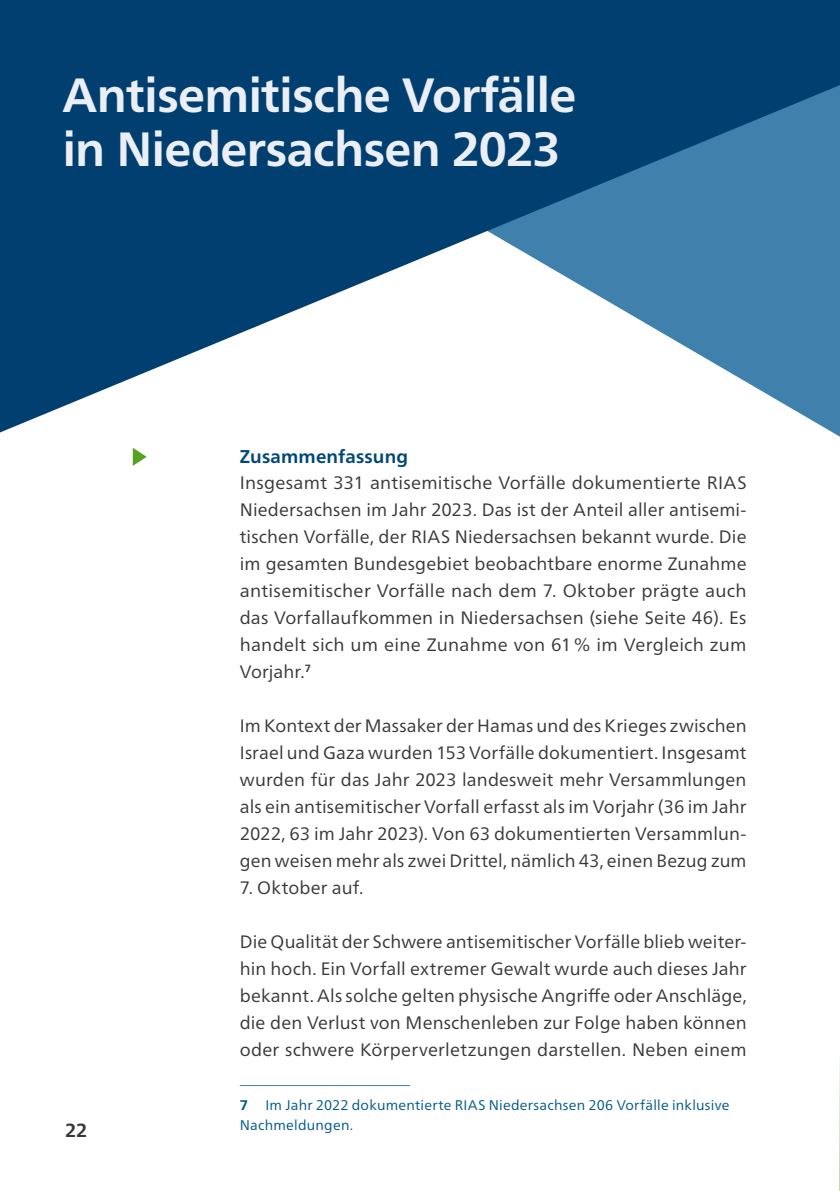
<style>
.page{position:relative;width:840px;height:1191px;background:#fff}
.page>*{position:absolute;margin:0;border:0;box-sizing:border-box;transform-origin:0 0}
.Headline{font:700 48px/54px "Neue Frutiger World";letter-spacing:-.015em;color:#ebeff5}
.t1{font:700 19px "Neue Frutiger World";color:#383937}
.kleine_Texthead{font:700 18.4px "Neue Frutiger World";letter-spacing:.01em;color:#004879}
.t2{font:18px/27px "Neue Frutiger World";letter-spacing:.01em;color:#383937;text-align:justify}
.Fussnote_7_10{font:14px/20px "Neue Frutiger World";letter-spacing:.015em;color:#00598a}
.s1{font-weight:700}
</style>
<div class="page">
<hr style="left:839px;top:1057px;width:1px;height:134px;background:#53a220">
<svg style="left:0;top:0;width:839px;height:432px;fill:#003f6f"></svg>
<svg style="left:133px;top:448px;width:14px;height:18px"></svg>
<hr style="left:240px;top:1085px;width:170px;height:1px;background:#3f80ac">
<p class="Headline" style="left:62px;top:67px;width:515px">Antisemitische Vorfälle in Niedersachsen 2023</p>
<p class="t1" style="left:65px;top:1113px;width:24px">22</p>
<p class="kleine_Texthead" style="left:240px;top:440px;width:170px">Zusammenfassung</p>
<p class="t2" style="left:240px;top:470px;width:508px">Insgesamt 331 antisemitische Vorfälle dokumentierte RIAS Niedersachsen im Jahr 2023. Das ist der Anteil aller antisemi&shy;tischen Vorfälle, der RIAS Niedersachsen bekannt wurde. Die im gesamten Bundesgebiet beobachtbare enorme Zunahme antisemitischer Vorfälle nach dem 7. Oktober prägte auch das Vorfallaufkommen in Niedersachsen (siehe Seite 46). Es handelt sich um eine Zunahme von 61% im Vergleich zum Vorjahr.<sup>7</sup></p>
<p class="t2" style="left:240px;top:712px;width:508px">Im Kontext der Massaker der Hamas und des Krieges zwischen Israel und Gaza wurden 153 Vorfälle dokumentiert. Insgesamt wurden für das Jahr 2023 landesweit mehr Versammlungen als ein antisemitischer Vorfall erfasst als im Vorjahr (36 im Jahr 2022, 63 im Jahr 2023). Von 63 dokumentierten Versammlun&shy;gen weisen mehr als zwei Drittel, nämlich 43, einen Bezug zum</p>
<p class="t2" style="left:240px;top:874px;width:125px">7. Oktober auf.</p>
<p class="t2" style="left:240px;top:928px;width:508px">Die Qualität der Schwere antisemitischer Vorfälle blieb weiter&shy;hin hoch. Ein Vorfall extremer Gewalt wurde auch dieses Jahr bekannt. Als solche gelten physische Angriffe oder Anschläge, die den Verlust von Menschenleben zur Folge haben können oder schwere Körperverletzungen darstellen. Neben einem</p>
<p class="Fussnote_7_10" style="left:240px;top:1094px;width:491px"><span class="s1">7</span> Im Jahr 2022 dokumentierte RIAS Niedersachsen 206 Vorfälle inklusive<br>Nachmeldungen.</p>
</div>
